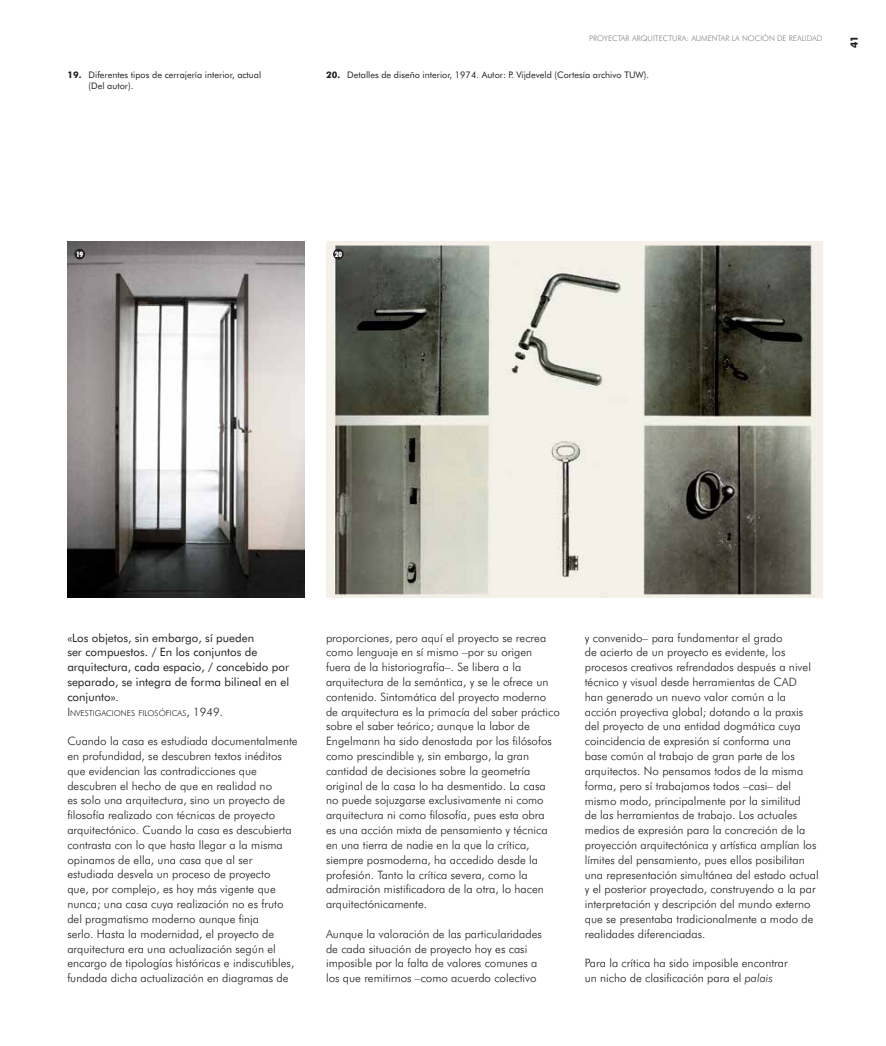
<style>
.page{position:relative;width:886px;height:1046px;background:#fff}
.page>*{position:absolute;margin:0;border:0;box-sizing:border-box;transform-origin:0 0}
.t1{font:300 11.5px/14.8px "Futura BT";color:#231f20}
.t2{font:11.5px/14.8px "Futura BT";color:#231f20}
.t3{font:700 10px "Futura BT";color:#231f20}
.t4{font:9px/10.9px "Futura BT";color:#231f20}
.t5{font:300 8.12px "Futura BT";color:#231f20}
.t6{font:300 7.75px "Futura BT";color:#808285}
.t7{font:900 condensed 7.5px "Futura BT";color:#fff}
.s1{font-weight:700}
.s2{font-weight:300}
.s3{font-size:11.5px}
.s4{font-style:italic}
</style>
<div class="page">
<img style="left:67px;top:242px;width:238px;height:355px">
<img style="left:326px;top:242px;width:496px;height:355px">
<div style="left:74px;top:249px;width:11px;height:10px;background:#231f20;border-radius:50%"></div>
<div style="left:333px;top:249px;width:11px;height:10px;background:#231f20;border-radius:50%"></div>
<p class="t6" style="left:589px;top:34px;width:234px">PROYECTAR ARQUITECTURA: AUMENTAR LA NOCIÓN DE REALIDAD</p>
<p class="t4" style="left:89px;top:69px;width:174px;text-indent:-21px"><span class="s1">19.</span> Diferentes tipos de cerrajería interior, actual (Del autor).</p>
<p class="t4" style="left:326px;top:69px;width:324px"><span class="s1">20.</span> Detalles de diseño interior, 1974. Autor: P. Vijdeveld (Cortesía archivo TUW).</p>
<p class="t3" style="left:848px;top:48px;width:14px;rotate:-90deg">41</p>
<p class="t7" style="left:76px;top:250px;width:9px">19</p>
<p class="t7" style="left:335px;top:250px;width:9px">20</p>
<p class="t2" style="left:67px;top:630px;width:223px">«Los objetos, sin embargo, sí pueden<br>ser compuestos. / En los conjuntos de arquitectura, cada espacio, / concebido por separado, se integra de forma bilineal en el conjunto»<span class="s2">.</span></p>
<p class="t5" style="left:67px;top:707px;width:157px"><span class="s3">I</span> NVESTIGACIONES FILOSÓFICAS<span class="s3">, 1949.</span></p>
<p class="t1" style="left:67px;top:733px;width:232px">Cuando la casa es estudiada documentalmente en profundidad, se descubren textos inéditos que evidencian las contradicciones que descubren el hecho de que en realidad no<br>es solo una arquitectura, sino un proyecto de filosofía realizado con técnicas de proyecto arquitectónico. Cuando la casa es descubierta contrasta con lo que hasta llegar a la misma opinamos de ella, una casa que al ser estudiada desvela un proceso de proyecto<br>que, por complejo, es hoy más vigente que nunca; una casa cuya realización no es fruto del pragmatismo moderno aunque finja<br>serlo. Hasta la modernidad, el proyecto de arquitectura era una actualización según el encargo de tipologías históricas e indiscutibles, fundada dicha actualización en diagramas de</p>
<p class="t1" style="left:326px;top:630px;width:235px">proporciones, pero aquí el proyecto se recrea como lenguaje en sí mismo –por su origen<br>fuera de la historiografía–. Se libera a la arquitectura de la semántica, y se le ofrece un contenido. Sintomática del proyecto moderno de arquitectura es la primacía del saber práctico sobre el saber teórico; aunque la labor de Engelmann ha sido denostada por los filósofos como prescindible y, sin embargo, la gran cantidad de decisiones sobre la geometría original de la casa lo ha desmentido. La casa no puede sojuzgarse exclusivamente ni como arquitectura ni como filosofía, pues esta obra<br>es una acción mixta de pensamiento y técnica en una tierra de nadie en la que la crítica, siempre posmoderna, ha accedido desde la profesión. Tanto la crítica severa, como la admiración mistificadora de la otra, lo hacen arquitectónicamente.</p>
<p class="t1" style="left:326px;top:926px;width:217px">Aunque la valoración de las particularidades de cada situación de proyecto hoy es casi imposible por la falta de valores comunes a los que remitirnos –como acuerdo colectivo</p>
<p class="t1" style="left:585px;top:630px;width:235px">y convenido– para fundamentar el grado<br>de acierto de un proyecto es evidente, los procesos creativos refrendados después a nivel técnico y visual desde herramientas de CAD<br>han generado un nuevo valor común a la acción proyectiva global; dotando a la praxis del proyecto de una entidad dogmática cuya coincidencia de expresión sí conforma una<br>base común al trabajo de gran parte de los arquitectos. No pensamos todos de la misma forma, pero sí trabajamos todos –casi– del mismo modo, principalmente por la similitud<br>de las herramientas de trabajo. Los actuales medios de expresión para la concreción de la proyección arquitectónica y artística amplían los límites del pensamiento, pues ellos posibilitan una representación simultánea del estado actual y el posterior proyectado, construyendo a la par interpretación y descripción del mundo externo que se presentaba tradicionalmente a modo de realidades diferenciadas.</p>
<p class="t1" style="left:585px;top:955px;width:205px">Para la crítica ha sido imposible encontrar un nicho de clasificación para el <span class="s4">palais</span></p>
</div>
